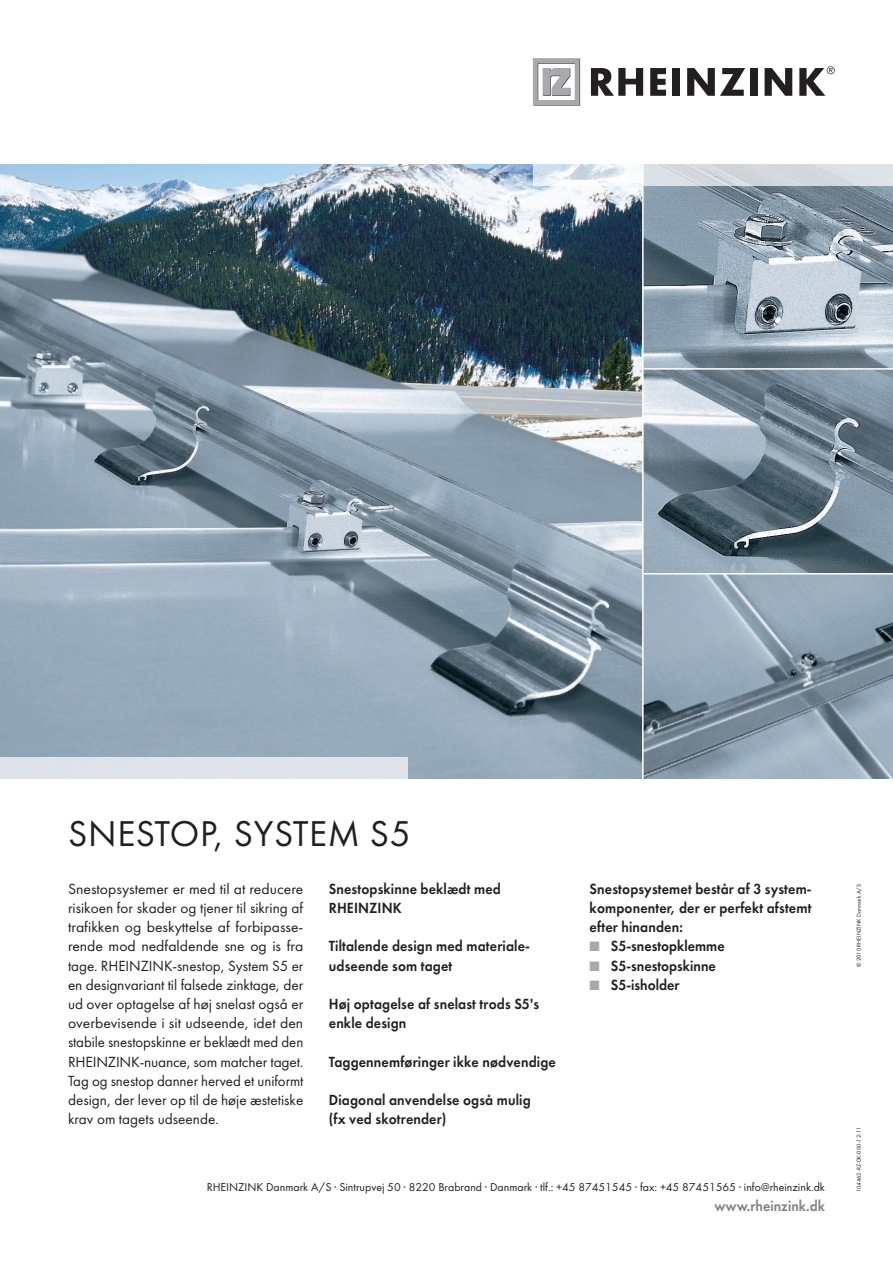
<style>
.page{position:relative;width:893px;height:1263px;background:#fff}
.page>*{position:absolute;margin:0;border:0;box-sizing:border-box;transform-origin:0 0}
.t1{font:33px "RZ Futura";letter-spacing:.02em;color:#231f20}
.t2{font:13.5px/19.2px "RZ Futura";color:#231f20;text-align:justify}
.t3{font:800 13.5px/19.2px "RZ Futura";letter-spacing:.01em;color:#231f20}
.t4{font:800 13.5px "RZ Futura";color:#808285}
.t5{font:10.5px "RZ Futura";color:#231f20}
.t6{font:5.25px "RZ Futura";color:#231f20}
.s1{color:#a8a9ad}
</style>
<div class="page">
<img style="left:0;top:164px;width:893px;height:615px">
<svg style="left:591px;top:68px;width:52px;height:28px"></svg>
<svg style="left:650px;top:68px;width:16px;height:28px"></svg>
<div style="left:673px;top:68px;width:7px;height:28px;background:#231f20"></div>
<svg style="left:687px;top:68px;width:58px;height:28px"></svg>
<div style="left:750px;top:68px;width:7px;height:28px;background:#231f20"></div>
<svg style="left:765px;top:68px;width:27px;height:28px"></svg>
<svg style="left:799px;top:66px;width:36px;height:30px"></svg>
<svg style="left:533px;top:58px;width:47px;height:48px"></svg>
<svg style="left:534px;top:164px;width:359px;height:21px;background:#dae0e5"></svg>
<hr style="left:642px;top:159px;width:2px;height:624px;background:#fff">
<div style="left:0;top:757px;width:408px;height:22px;background:#dfe5e9"></div>
<hr style="left:644px;top:573px;width:249px;height:1px;background:#fff">
<hr style="left:644px;top:368px;width:249px;height:2px;background:#fff">
<h1 class="t1" style="left:68px;top:815px;width:344px">SneSTOP, System S5</h1>
<p class="t2" style="left:68px;top:880px;width:237px">Snestopsystemer er med til at reducere risikoen for skader og tjener til sikring af trafikken og beskyttelse af forbipasse&shy;rende mod nedfaldende sne og is fra tage. RHEINZIN K-snestop, System S5 er en designvariant til falsede zinktage, der ud over optagelse af høj snelast også er overbevisende i sit udseende, idet den stabile snestopskinne er beklædt med den RHEINZIN K-nuance, som matcher taget.<br>Tag og snestop danner herved et uniformt design, der lever op til de høje æstetiske krav om tagets udseende.</p>
<p class="t3" style="left:329px;top:880px;width:174px">Snestopskinne beklædt med<br>RHEINZINK</p>
<p class="t3" style="left:329px;top:937px;width:203px">Tiltalende design med materiale&shy;udseende som taget</p>
<p class="t3" style="left:329px;top:995px;width:212px">Høj optagelse af snelast trods S5's enkle design</p>
<p class="t3" style="left:329px;top:1052px;width:228px">Taggennemføringer ikke nødvendige</p>
<p class="t3" style="left:329px;top:1091px;width:203px">Diagonal anvendelse også mulig (fx ved skotrender)</p>
<p class="t3" style="left:590px;top:880px;width:224px;text-align:justify">Snestopsystemet består af 3 system&shy;komponenter, der er perfekt afstemt efter hinanden:</p>
<p class="t3" style="left:590px;top:937px;width:137px"><span class="s1">■</span> S5-snestopklemme</p>
<p class="t3" style="left:590px;top:956px;width:128px"><span class="s1">■</span> S5-snestopskinne</p>
<p class="t3" style="left:590px;top:976px;width:91px"><span class="s1">■</span> S5-isholder</p>
<p class="t5" style="left:207px;top:1182px;width:620px">RHEINZIN K Danmark A/S · Sintrupvej 50 · 8220 Brabrand · Danmark · tlf.: +45 87451545 · fax: +45 87451565 · info@rheinzink.dk</p>
<p class="t4" style="left:714px;top:1198px;width:112px">www.rheinzink.dk</p>
<p class="t6" style="left:856px;top:967px;width:84px;rotate:-90deg">© 2010 RHEINZIN K Danmark A/S</p>
<p class="t6" style="left:856px;top:1192px;width:67px;rotate:-90deg">104462-RZ-DK-000-12-11</p>
</div>
